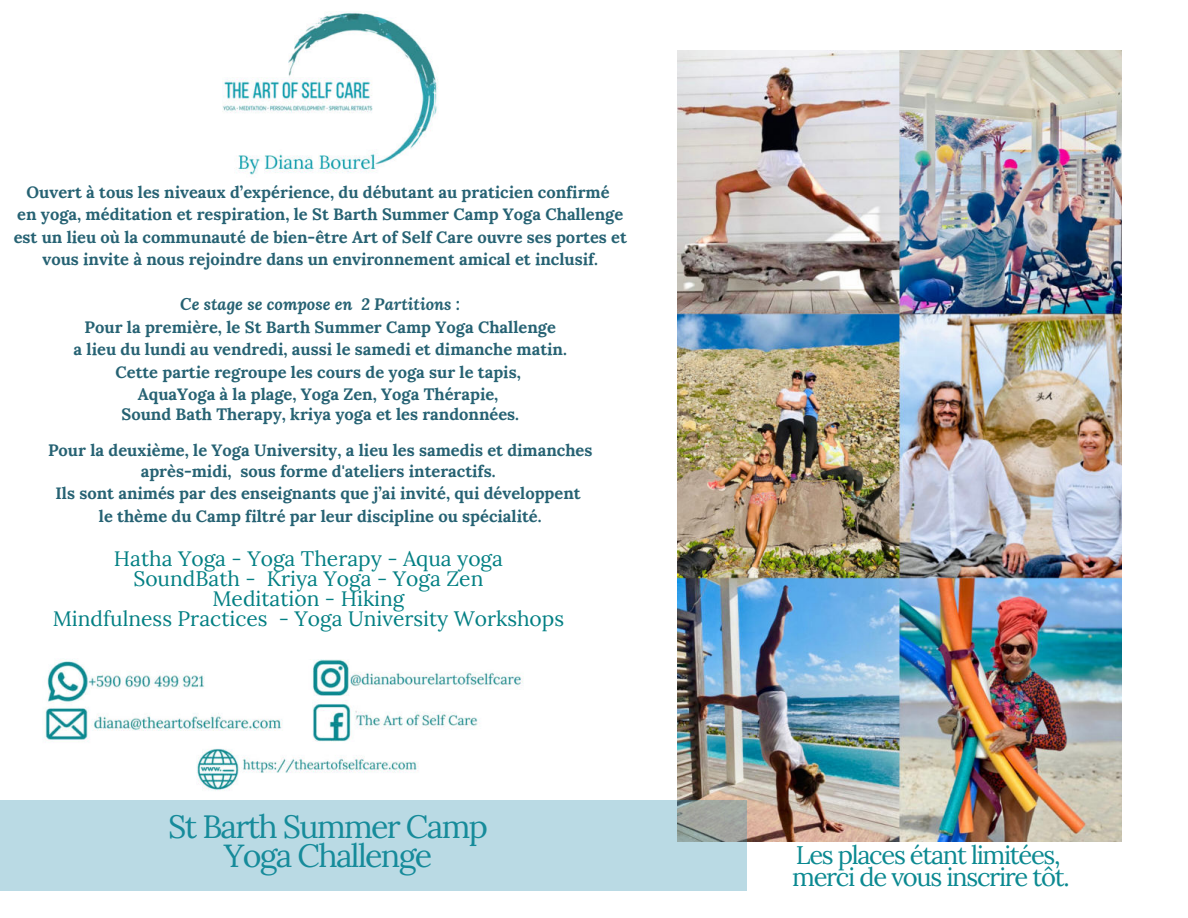
<style>
.page{position:relative;width:1188px;height:918px;background:#fff}
.page>*{position:absolute;margin:0;border:0;box-sizing:border-box;transform-origin:0 0}
.t1{font:32.1px/29.2px "Lora";letter-spacing:-.05em;color:#0b8991;text-align:center}
.t2{font:25.65px/22.5px "Lora";letter-spacing:-.05em;color:#0b8991}
.t3{font:21px/20.2px "Lora";color:#027f83;text-align:center}
.t4{font:700 16.5px/22.5px "Lora";color:#266273;text-align:center}
.t5{font:italic 700 16.5px "Lora";color:#266273}
</style>
<div class="page">
<img style="left:222px;top:11px;width:216px;height:164px">
<img style="left:43px;top:659px;width:240px;height:83px">
<img style="left:313px;top:659px;width:210px;height:37px">
<img style="left:312px;top:704px;width:166px;height:38px">
<img style="left:196px;top:748px;width:222px;height:43px">
<img style="left:677px;top:50px;width:445px;height:791px">
<div style="left:0;top:801px;width:747px;height:90px;background:#badae4"></div>
<p class="t4" style="left:14px;top:179px;width:615px">Ouvert à tous les niveaux d’expérience, du débutant au praticien confirmé<br>en yoga, méditation et respiration, le St Barth Summer Camp Yoga Challenge est un lieu où la communauté de bien-être Art of Self Care ouvre ses portes et vous invite à nous rejoindre dans un environnement amical et inclusif.</p>
<p class="t5" style="left:180px;top:292px;width:281px">Ce stage se compose en 2 Partitions :</p>
<p class="t4" style="left:74px;top:314px;width:495px">Pour la première, le St Barth Summer Camp Yoga Challenge<br>a lieu du lundi au vendredi, aussi le samedi et dimanche matin.<br>Cette partie regroupe les cours de yoga sur le tapis,<br>AquaYoga à la plage, Yoga Zen, Yoga Thérapie,</p>
<p class="t4" style="left:48px;top:395px;width:546px;line-height:36px">Sound Bath Therapy, kriya yoga et les randonnées.<br>Pour la deuxième, le Yoga University, a lieu les samedis et dimanches</p>
<p class="t4" style="left:56px;top:458px;width:527px">après-midi, sous forme d'ateliers interactifs.<br>Ils sont animés par des enseignants que j’ai invité, qui développent le thème du Camp filtré par leur discipline ou spécialité.</p>
<p class="t3" style="left:53px;top:547px;width:513px">Hatha Yoga - Yoga Therapy - Aqua yoga<br>SoundBath - Kriya Yoga - Yoga Zen<br>Meditation - Hiking<br>Mindfulness Practices - Yoga University Workshops</p>
<h1 class="t1" style="left:168px;top:810px;width:321px">St Barth Summer Camp<br>Yoga Challenge</h1>
<h2 class="t2" style="left:792px;top:842px;width:279px">Les places étant limitées, merci de vous inscrire tôt.</h2>
</div>
